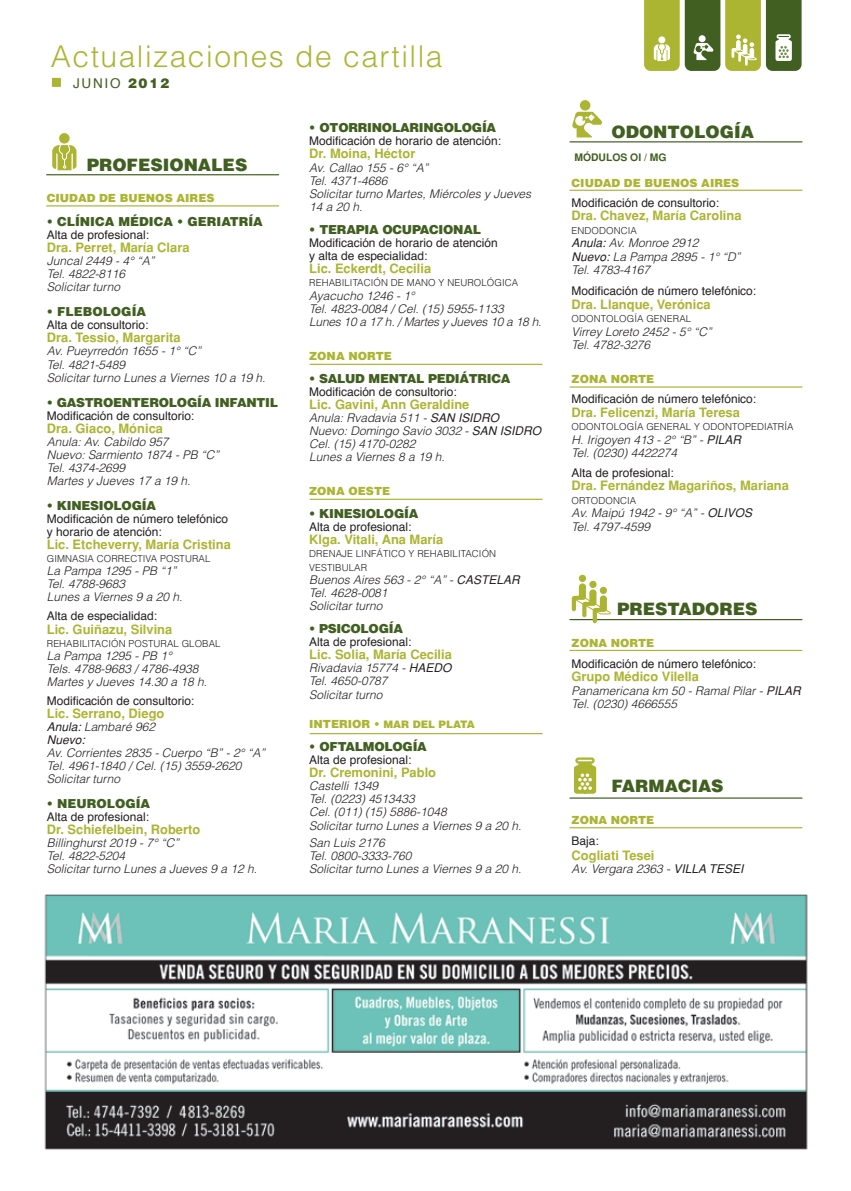
<style>
.page{position:relative;width:851px;height:1191px;background:#fff}
.page>*{position:absolute;margin:0;border:0;box-sizing:border-box;transform-origin:0 0}
.t1{font:300 30px "Helvetica";letter-spacing:.05em;color:#acb532}
.t2{font:900 17.1px "Helvetica";color:#415f20}
.t3{font:13.5px "Helvetica";letter-spacing:.13em;color:#415f20}
.t4{font:700 12.9px "Helvetica";color:#acb532}
.t5{font:900 12.45px "Helvetica";letter-spacing:-.02em;color:#415f20}
.t6{font:900 12.45px "Helvetica";color:#415f20}
.t7{font:italic 300 12px/13px "Helvetica";color:#231f20}
.t8{font:12px/13px "Helvetica";color:#231f20}
.t9{font:900 11.25px "Helvetica";color:#acb532}
.t10{font:900 10.35px "Helvetica";color:#acb532}
.t11{font:700 10.35px "Helvetica";color:#415f20}
.t12{font:300 9.6px/13px "Helvetica";letter-spacing:.01em;color:#231f20}
.s1{font-weight:900}
.s2{font-weight:400}
.s3{font-size:11.25px}
</style>
<div class="page">
<img style="left:44px;top:894px;width:764px;height:256px">
<svg style="left:52px;top:145px;width:24px;height:25px"></svg>
<div style="left:59px;top:133px;width:11px;height:11px;background:#acb532;border-radius:50%"></div>
<hr style="left:46px;top:205px;width:233px;height:1px;background:#acb532">
<hr style="left:46px;top:174px;width:233px;height:1px;background:#415f20">
<hr style="left:309px;top:364px;width:233px;height:1px;background:#acb532">
<hr style="left:309px;top:499px;width:233px;height:1px;background:#acb532">
<hr style="left:309px;top:733px;width:233px;height:1px;background:#acb532">
<hr style="left:569px;top:827px;width:233px;height:1px;background:#acb532">
<hr style="left:569px;top:386px;width:233px;height:1px;background:#acb532">
<hr style="left:569px;top:650px;width:233px;height:1px;background:#acb532">
<hr style="left:569px;top:619px;width:233px;height:1px;background:#415f20">
<hr style="left:569px;top:797px;width:233px;height:1px;background:#415f20">
<hr style="left:569px;top:141px;width:233px;height:1px;background:#415f20">
<hr style="left:569px;top:190px;width:233px;height:1px;background:#acb532">
<div style="left:579px;top:100px;width:11px;height:11px;background:#acb532;border-radius:50%"></div>
<svg style="left:572px;top:112px;width:29px;height:25px"></svg>
<div style="left:578px;top:575px;width:8px;height:7px;background:#acb532;border-radius:50%"></div>
<div style="left:589px;top:581px;width:7px;height:7px;background:#acb532;border-radius:50%"></div>
<svg style="left:571px;top:583px;width:41px;height:40px"></svg>
<svg style="left:644px;top:0;width:157px;height:71px"></svg>
<div style="left:575px;top:757px;width:19px;height:6px;border:2px solid #acb532;border-radius:2px"></div>
<svg style="left:573px;top:761px;width:24px;height:33px"></svg>
<div style="left:52px;top:78px;width:9px;height:9px;background:#acb532"></div>
<p class="t1" style="left:51px;top:38px;width:393px">Actualizaciones de cartilla</p>
<p class="t3" style="left:73px;top:73px;width:98px">JUNIO <span class="s1">2012</span></p>
<p class="t2" style="left:87px;top:154px;width:162px">PROFESIONALES</p>
<p class="t9" style="left:47px;top:190px;width:169px">CIUDAD DE BUENOS AIRES</p>
<p class="t6" style="left:47px;top:213px;width:217px">• CLÍNICA MÉDICA • GERIATRÍA</p>
<p class="t8" style="left:47px;top:229px;width:104px">Alta de profesional:</p>
<p class="t4" style="left:47px;top:240px;width:144px">Dra. Perret, María Clara</p>
<p class="t7" style="left:47px;top:254px;width:109px">Juncal 2449 - 4° “A”<br>Tel. 4822-8116<br>Solicitar turno</p>
<p class="t6" style="left:47px;top:304px;width:101px">• FLEBOLOGÍA</p>
<p class="t8" style="left:47px;top:319px;width:103px">Alta de consultorio:</p>
<p class="t4" style="left:47px;top:330px;width:135px">Dra. Tessio, Margarita</p>
<p class="t7" style="left:47px;top:344px;width:220px">Av. Pueyrredón 1655 - 1° “C”<br>Tel. 4821-5489<br>Solicitar turno Lunes a Viernes 10 a 19 h.</p>
<p class="t5" style="left:47px;top:394px;width:233px">• GASTROENTEROLOGÍA INFANTIL</p>
<p class="t8" style="left:47px;top:409px;width:149px">Modificación de consultorio:</p>
<p class="t4" style="left:47px;top:421px;width:118px">Dra. Giaco, Mónica</p>
<p class="t7" style="left:47px;top:435px;width:174px">Anula: Av. Cabildo 957<br>Nuevo: Sarmiento 1874 - PB “C”<br>Tel. 4374-2699<br>Martes y Jueves 17 a 19 h.</p>
<p class="t5" style="left:47px;top:497px;width:111px">• KINESIOLOGÍA</p>
<p class="t8" style="left:47px;top:513px;width:183px">Modificación de número telefónico y horario de atención:</p>
<p class="t4" style="left:47px;top:537px;width:186px">Lic. Etcheverry, María Cristina</p>
<p class="t12" style="left:47px;top:552px;width:165px">GIMNASIA CORRECTIVA POSTURAL</p>
<p class="t7" style="left:47px;top:564px;width:137px">La Pampa 1295 - PB “1”<br>Tel. 4788-9683<br>Lunes a Viernes 9 a 20 h.</p>
<p class="t8" style="left:47px;top:610px;width:112px">Alta de especialidad:</p>
<p class="t4" style="left:47px;top:621px;width:127px">Lic. Guiñazu, Silvina</p>
<p class="t12" style="left:47px;top:636px;width:175px">REHABILITACIÓN POSTURAL GLOBAL</p>
<p class="t7" style="left:47px;top:648px;width:162px">La Pampa 1295 - PB 1°<br>Tels. 4788-9683 / 4786-4938<br>Martes y Jueves 14.30 a 18 h.</p>
<p class="t8" style="left:47px;top:694px;width:149px">Modificación de consultorio:</p>
<p class="t4" style="left:47px;top:706px;width:119px">Lic. Serrano, Diego</p>
<p class="t7" style="left:47px;top:720px;width:220px"><span class="s2">Anula:</span> Lambaré 962<br><span class="s2">Nuevo:<br></span>Av. Corrientes 2835 - Cuerpo “B” - 2° “A”<br>Tel. 4961-1840 / Cel. (15) 3559-2620<br>Solicitar turno</p>
<p class="t6" style="left:47px;top:795px;width:105px">• NEUROLOGÍA</p>
<p class="t8" style="left:47px;top:811px;width:104px">Alta de profesional:</p>
<p class="t4" style="left:47px;top:822px;width:155px">Dr. Schiefelbein, Roberto</p>
<p class="t7" style="left:47px;top:836px;width:212px">Billinghurst 2019 - 7° “C”<br>Tel. 4822-5204<br>Solicitar turno Lunes a Jueves 9 a 12 h.</p>
<p class="t5" style="left:309px;top:120px;width:188px">• OTORRINOLARINGOLOGÍA</p>
<p class="t8" style="left:309px;top:135px;width:193px">Modificación de horario de atención:</p>
<p class="t4" style="left:309px;top:146px;width:108px">Dr. Moina, Héctor</p>
<p class="t7" style="left:309px;top:161px;width:223px">Av. Callao 155 - 6° “A”<br>Tel. 4371-4686<br>Solicitar turno Martes, Miércoles y Jueves<br>14 a 20 h.</p>
<p class="t5" style="left:309px;top:222px;width:173px">• TERAPIA OCUPACIONAL</p>
<p class="t8" style="left:309px;top:237px;width:190px">Modificación de horario de atención y alta de especialidad:</p>
<p class="t4" style="left:309px;top:261px;width:123px">Lic. Eckerdt, Cecilia</p>
<p class="t12" style="left:309px;top:276px;width:210px">REHABILITACIÓN DE MANO Y NEUROLÓGICA</p>
<p class="t7" style="left:309px;top:289px;width:234px">Ayacucho 1246 - 1°<br>Tel. 4823-0084 / Cel. (15) 5955-1133<br>Lunes 10 a 17 h. / Martes y Jueves 10 a 18 h.</p>
<p class="t9" style="left:309px;top:348px;width:84px">ZONA NORTE</p>
<p class="t5" style="left:309px;top:370px;width:203px">• SALUD MENTAL PEDIÁTRICA</p>
<p class="t8" style="left:309px;top:385px;width:149px">Modificación de consultorio:</p>
<p class="t4" style="left:309px;top:397px;width:162px">Lic. Gavini, Ann Geraldine</p>
<p class="t7" style="left:309px;top:411px;width:233px">Anula: Rvadavia 511 - <span class="s2">SAN ISIDRO<br></span>Nuevo: Domingo Savio 3032 - <span class="s2">SAN ISIDRO<br></span>Cel. (15) 4170-0282<br>Lunes a Viernes 8 a 19 h.</p>
<p class="t9" style="left:309px;top:484px;width:82px">ZONA OESTE</p>
<p class="t5" style="left:309px;top:506px;width:111px">• KINESIOLOGÍA</p>
<p class="t8" style="left:309px;top:521px;width:104px">Alta de profesional:</p>
<p class="t4" style="left:309px;top:532px;width:136px">Klga. Vitali, Ana María</p>
<p class="t12" style="left:309px;top:547px;width:188px">DRENAJE LINFÁTICO Y REHABILITACIÓN<br>VESTIBULAR</p>
<p class="t7" style="left:309px;top:572px;width:212px">Buenos Aires 563 - 2° “A” - <span class="s2">CASTELAR<br></span>Tel. 4628-0081<br>Solicitar turno</p>
<p class="t5" style="left:309px;top:620px;width:95px">• PSICOLOGÍA</p>
<p class="t8" style="left:309px;top:636px;width:104px">Alta de profesional:</p>
<p class="t4" style="left:309px;top:647px;width:144px">Lic. Solia, María Cecilia</p>
<p class="t7" style="left:309px;top:661px;width:144px">Rivadavia 15774 - <span class="s2">HAEDO<br></span>Tel. 4650-0787<br>Solicitar turno</p>
<p class="t10" style="left:309px;top:718px;width:167px"><span class="s3">INTERIOR •</span> MAR DEL PLATA</p>
<p class="t5" style="left:309px;top:738px;width:119px">• OFTALMOLOGÍA</p>
<p class="t8" style="left:309px;top:754px;width:104px">Alta de profesional:</p>
<p class="t4" style="left:309px;top:765px;width:128px">Dr. Cremonini, Pablo</p>
<p class="t7" style="left:309px;top:779px;width:214px">Castelli 1349<br>Tel. (0223) 4513433<br>Cel. (011) (15) 5886-1048<br>Solicitar turno Lunes a Viernes 9 a 20 h.</p>
<p class="t7" style="left:309px;top:836px;width:214px">San Luis 2176<br>Tel. 0800-3333-760<br>Solicitar turno Lunes a Viernes 9 a 20 h.</p>
<p class="t2" style="left:611px;top:120px;width:144px">ODONTOLOGÍA</p>
<p class="t11" style="left:574px;top:151px;width:94px">MÓDULOS OI / MG</p>
<p class="t9" style="left:571px;top:175px;width:169px">CIUDAD DE BUENOS AIRES</p>
<p class="t8" style="left:571px;top:196px;width:149px">Modificación de consultorio:</p>
<p class="t4" style="left:571px;top:208px;width:171px">Dra. Chavez, María Carolina</p>
<p class="t12" style="left:571px;top:224px;width:67px">ENDODONCIA</p>
<p class="t7" style="left:571px;top:236px;width:170px;line-height:13.5px"><span class="s2">Anula:</span> Av. Monroe 2912<br><span class="s2">Nuevo:</span> La Pampa 2895 - 1° “D”<br>Tel. 4783-4167</p>
<p class="t8" style="left:571px;top:285px;width:186px">Modificación de número telefónico:</p>
<p class="t4" style="left:571px;top:297px;width:141px">Dra. Llanque, Verónica</p>
<p class="t12" style="left:571px;top:312px;width:121px">ODONTOLOGÍA GENERAL</p>
<p class="t7" style="left:571px;top:325px;width:142px;line-height:13.5px">Virrey Loreto 2452 - 5° “C”<br>Tel. 4782-3276</p>
<p class="t9" style="left:571px;top:372px;width:84px">ZONA NORTE</p>
<p class="t8" style="left:571px;top:393px;width:186px">Modificación de número telefónico:</p>
<p class="t4" style="left:571px;top:405px;width:170px">Dra. Felicenzi, María Teresa</p>
<p class="t12" style="left:571px;top:420px;width:223px">ODONTOLOGÍA GENERAL Y ODONTOPEDIATRÍA</p>
<p class="t7" style="left:571px;top:433px;width:171px;line-height:13.5px">H. Irigoyen 413 - 2° “B” - <span class="s2">PILAR<br></span>Tel. (0230) 4422274</p>
<p class="t8" style="left:571px;top:466px;width:104px">Alta de profesional:</p>
<p class="t4" style="left:571px;top:478px;width:219px">Dra. Fernández Magariños, Mariana</p>
<p class="t12" style="left:571px;top:494px;width:66px">ORTODONCIA</p>
<p class="t7" style="left:571px;top:506px;width:182px;line-height:13.5px">Av. Maipú 1942 - 9° “A” - <span class="s2">OLIVOS<br></span>Tel. 4797-4599</p>
<p class="t2" style="left:617px;top:597px;width:142px">PRESTADORES</p>
<p class="t9" style="left:571px;top:636px;width:84px">ZONA NORTE</p>
<p class="t8" style="left:571px;top:657px;width:186px">Modificación de número telefónico:</p>
<p class="t4" style="left:571px;top:669px;width:129px">Grupo Médico Vilella</p>
<p class="t7" style="left:571px;top:683px;width:230px;line-height:13.5px">Panamericana km 50 - Ramal Pilar - <span class="s2">PILAR<br></span>Tel. (0230) 4666555</p>
<p class="t2" style="left:611px;top:774px;width:114px">FARMACIAS</p>
<p class="t9" style="left:571px;top:813px;width:84px">ZONA NORTE</p>
<p class="t8" style="left:571px;top:834px;width:29px">Baja:</p>
<p class="t4" style="left:571px;top:847px;width:84px">Cogliati Tesei</p>
<p class="t7" style="left:571px;top:862px;width:173px">Av. Vergara 2363 - <span class="s2">VILLA TESEI</span></p>
</div>
